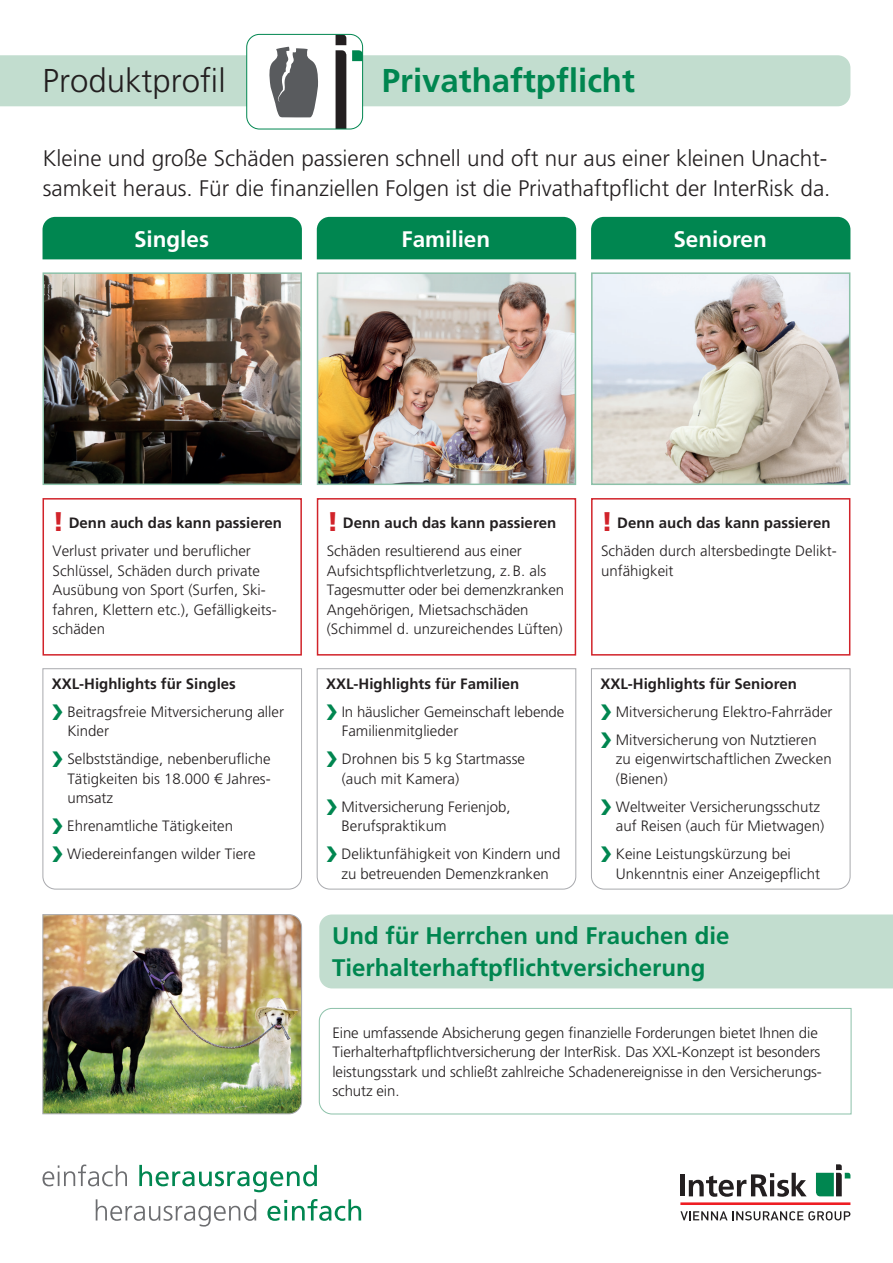
<style>
.page{position:relative;width:893px;height:1263px;background:#fff}
.page>*{position:absolute;margin:0;border:0;box-sizing:border-box;transform-origin:0 0}
.t1{font:700 33px "Frutiger LT Std";color:#008650}
.t2{font:300 33px "Frutiger LT Std";color:#231f20}
.t3{font:700 24px/31.5px "Frutiger LT Std";color:#008650}
.t4{font:300 22.5px/30px "Frutiger LT Std";color:#231f20}
.t5{font:700 22.5px "Frutiger LT Std";color:#fff}
.t6{font:300 15px/19.5px "Frutiger LT Std";color:#231f20}
.s1{font-weight:900;font-size:27px;color:#d1232a}
.s2{font-weight:700}
.s3{color:#008650}
</style>
<div class="page">
<div style="left:43px;top:217px;width:259px;height:42px;background:#008650"></div>
<div style="left:591px;top:217px;width:259px;height:42px;background:#008650"></div>
<div style="left:317px;top:217px;width:259px;height:42px;background:#008650"></div>
<img style="left:46px;top:275px;width:253px;height:207px">
<div style="left:43px;top:272px;width:259px;height:213px;border:2px solid #8cc1a9"></div>
<img style="left:320px;top:275px;width:253px;height:207px">
<div style="left:317px;top:272px;width:259px;height:213px;border:2px solid #8cc1a9"></div>
<img style="left:594px;top:275px;width:253px;height:207px">
<div style="left:591px;top:272px;width:259px;height:213px;border:2px solid #8cc1a9"></div>
<svg style="left:42px;top:668px;width:260px;height:222px"></svg>
<div style="left:43px;top:498px;width:259px;height:158px;border:2px solid #d1232a"></div>
<svg style="left:316px;top:668px;width:261px;height:222px"></svg>
<div style="left:317px;top:498px;width:259px;height:158px;border:2px solid #d1232a"></div>
<svg style="left:591px;top:668px;width:260px;height:222px"></svg>
<div style="left:591px;top:498px;width:259px;height:158px;border:2px solid #d1232a"></div>
<svg style="left:0;top:34px;width:850px;height:95px"></svg>
<div style="left:246px;top:34px;width:117px;height:95px;border:1px solid #008650;border-radius:13px"></div>
<svg style="left:319px;top:1008px;width:533px;height:107px"></svg>
<div style="left:319px;top:914px;width:574px;height:74px;background:#c2ddcf"></div>
<img style="left:42px;top:914px;width:260px;height:200px">
<hr style="left:680px;top:1202px;width:170px;height:3px;background:#ee1d23">
<svg style="left:680px;top:1211px;width:170px;height:9px"></svg>
<div style="left:680px;top:1174px;width:5px;height:22px;background:#231f20"></div>
<svg style="left:689px;top:1173px;width:118px;height:24px"></svg>
<svg style="left:816px;top:1164px;width:34px;height:32px"></svg>
<svg style="left:43px;top:1164px;width:84px;height:22px"></svg>
<svg style="left:139px;top:1165px;width:178px;height:27px"></svg>
<svg style="left:96px;top:1199px;width:160px;height:27px"></svg>
<svg style="left:267px;top:1199px;width:94px;height:22px"></svg>
<h1 class="t2" style="left:43px;top:62px;width:185px">Produktprofil</h1>
<h1 class="t1" style="left:382px;top:61px;width:255px">Privathaftpflicht</h1>
<h3 class="t4" style="left:43px;top:143px;width:789px">Kleine und große Schäden passieren schnell und oft nur aus einer kleinen Unacht&shy;samkeit heraus. Für die finanziellen Folgen ist die Privathaftpflicht der InterRisk da.</h3>
<h3 class="t5" style="left:134px;top:226px;width:77px">Singles</h3>
<h3 class="t5" style="left:401px;top:226px;width:90px">Familien</h3>
<h3 class="t5" style="left:673px;top:226px;width:95px">Senioren</h3>
<p class="t6" style="left:53px;top:509px;width:231px;line-height:28px"><span class="s1">!</span> <span class="s2">Denn auch das kann passieren<br></span>Verlust privater und beruflicher</p>
<p class="t6" style="left:53px;top:561px;width:226px">Schlüssel, Schäden durch private<br>Ausübung von Sport (Surfen, Ski&shy;fahren, Klettern etc.), Gefälligkeits&shy;schäden</p>
<p class="t6" style="left:52px;top:670px;width:234px;line-height:28px"><span class="s2">XXL-Highlights für Singles<br></span><span class="s3">❯</span> Beitragsfreie Mitversicherung aller</p>
<p class="t6" style="left:52px;top:717px;width:221px;line-height:28px;text-indent:16px">Kinder<br><span class="s3">❯</span> Selbstständige, nebenberufliche</p>
<p class="t6" style="left:67px;top:769px;width:205px">Tätigkeiten bis 18.000 € Jahres&shy;umsatz</p>
<p class="t6" style="left:52px;top:812px;width:205px;line-height:28px"><span class="s3">❯</span> Ehrenamtliche Tätigkeiten<br><span class="s3">❯</span> Wiedereinfangen wilder Tiere</p>
<p class="t6" style="left:327px;top:509px;width:231px;line-height:28px"><span class="s1">!</span> <span class="s2">Denn auch das kann passieren<br></span>Schäden resultierend aus einer</p>
<p class="t6" style="left:327px;top:561px;width:239px">Aufsichtspflichtverletzung, z.B. als Tagesmutter oder bei demenzkranken Angehörigen, Mietsachschäden (Schimmel d. unzureichendes Lüften)</p>
<p class="t6" style="left:326px;top:670px;width:240px;line-height:28px"><span class="s2">XXL-Highlights für Familien<br></span><span class="s3">❯</span> In häuslicher Gemeinschaft lebende</p>
<p class="t6" style="left:326px;top:717px;width:200px;line-height:28px;text-indent:16px">Familienmitglieder<br><span class="s3">❯</span> Drohnen bis 5 kg Startmasse</p>
<p class="t6" style="left:326px;top:765px;width:186px;line-height:28px;text-indent:16px">(auch mit Kamera)<br><span class="s3">❯</span> Mitversicherung Ferienjob,</p>
<p class="t6" style="left:326px;top:812px;width:236px;line-height:28px;text-indent:16px">Berufspraktikum<br><span class="s3">❯</span> Deliktunfähigkeit von Kindern und</p>
<p class="t6" style="left:342px;top:864px;width:209px">zu betreuenden Demenzkranken</p>
<p class="t6" style="left:601px;top:509px;width:237px;line-height:28px"><span class="s1">!</span> <span class="s2">Denn auch das kann passieren<br></span>Schäden durch altersbedingte Delikt-</p>
<p class="t6" style="left:601px;top:561px;width:74px">unfähigkeit</p>
<p class="t6" style="left:600px;top:670px;width:234px;line-height:28px"><span class="s2">XXL-Highlights für Senioren<br></span><span class="s3">❯</span> Mitversicherung Elektro-Fahrräder <span class="s3">❯</span> Mitversicherung von Nutztieren</p>
<p class="t6" style="left:616px;top:750px;width:217px">zu eigenwirtschaftlichen Zwecken (Bienen)</p>
<p class="t6" style="left:600px;top:797px;width:225px;text-align:right"><span class="s3">❯</span> Weltweiter Versicherungsschutz auf Reisen (auch für Mietwagen)</p>
<p class="t6" style="left:616px;top:845px;width:206px;text-indent:-16px"><span class="s3">❯</span> Keine Leistungskürzung bei<br>Unkenntnis einer Anzeigepflicht</p>
<h2 class="t3" style="left:332px;top:920px;width:399px">Und für Herrchen und Frauchen die<br>Tierhalterhaftpflichtversicherung</h2>
<p class="t6" style="left:332px;top:1023px;width:491px">Eine umfassende Absicherung gegen finanzielle Forderungen bietet Ihnen die Tierhalterhaftpflichtversicherung der InterRisk. Das XXL-Konzept ist besonders leistungsstark und schließt zahlreiche Schadenereignisse in den Versicherungs&shy;schutz ein.</p>
</div>
